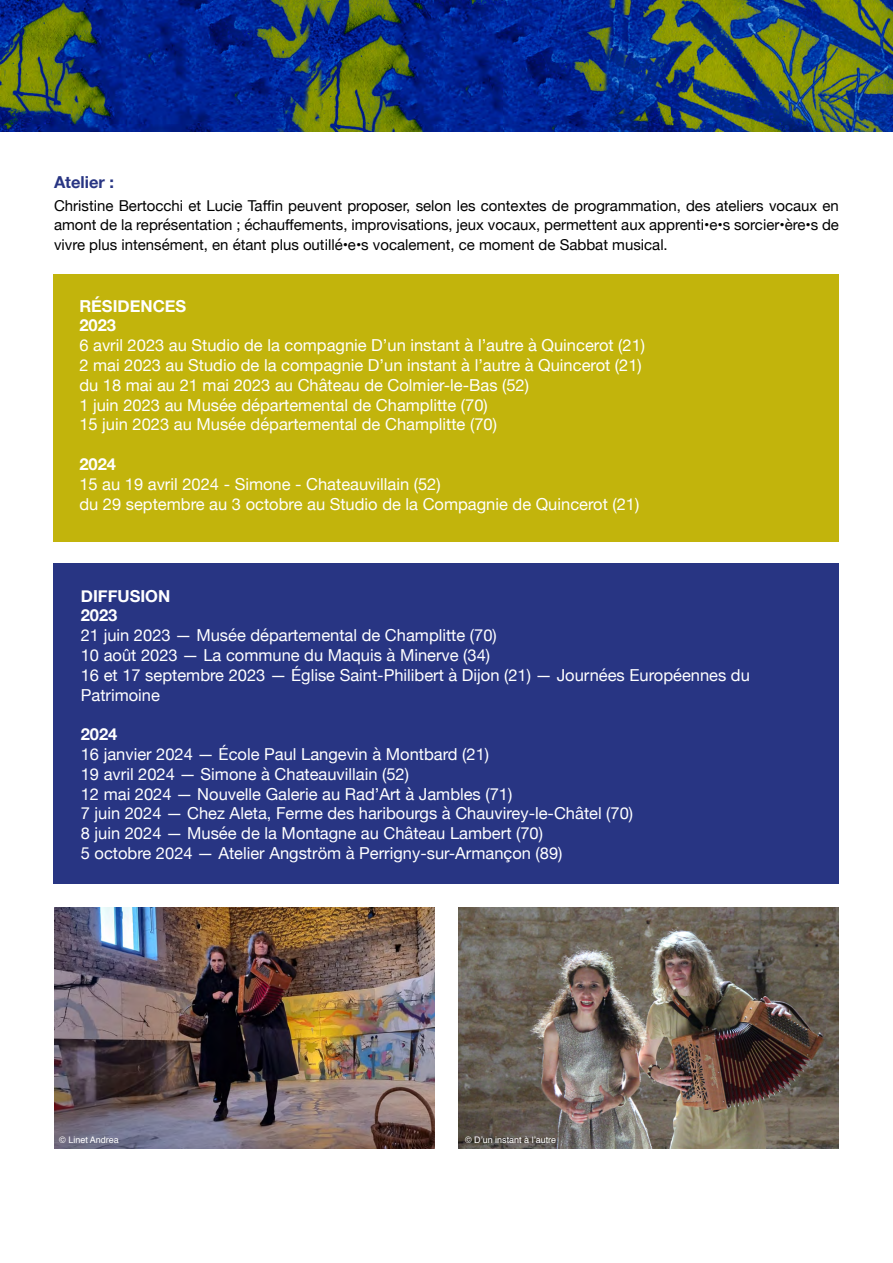
<style>
.page{position:relative;width:893px;height:1263px;background:#fff}
.page>*{position:absolute;margin:0;border:0;box-sizing:border-box;transform-origin:0 0}
.Paragrahe_1{font:16.5px/19.8px "Helvetica Neue";color:#fff}
.Paragrahe_1-2{font:700 16.5px "Helvetica Neue";color:#fff}
.t1{font:700 16.5px "Helvetica Neue";color:#283583}
.t2{font:15px/19.5px "Helvetica Neue";color:#000;text-align:justify}
.t3{font:9px "Helvetica";color:#fff}
</style>
<div class="page">
<div style="left:53px;top:274px;width:786px;height:268px;background:#c2b40c"></div>
<img style="left:0;top:0;width:893px;height:132px">
<div style="left:53px;top:563px;width:786px;height:321px;background:#283583"></div>
<img style="left:54px;top:907px;width:380px;height:241px">
<img style="left:459px;top:907px;width:380px;height:241px">
<p class="t1" style="left:54px;top:169px;width:62px">Atelier :</p>
<p class="t2" style="left:54px;top:197px;width:786px">Christine Bertocchi et Lucie Taffin peuvent proposer, selon les contextes de programmation, des ateliers vocaux en amont de la représentation ; échauffements, improvisations, jeux vocaux, permettent aux apprenti•e•s sorcier•ère•s de vivre plus intensément, en étant plus outillé•e•s vocalement, ce moment de Sabbat musical.</p>
<p class="Paragrahe_1-2" style="left:79px;top:293px;width:108px">RÉSIDENCES</p>
<p class="Paragrahe_1-2" style="left:79px;top:313px;width:38px">2023</p>
<p class="Paragrahe_1" style="left:79px;top:336px;width:567px">6 avril 2023 au Studio de la compagnie D’un instant à l’autre à Quincerot (21)</p>
<p class="Paragrahe_1" style="left:79px;top:356px;width:564px">2 mai 2023 au Studio de la compagnie D’un instant à l’autre à Quincerot (21)</p>
<p class="Paragrahe_1" style="left:79px;top:376px;width:451px">du 18 mai au 21 mai 2023 au Château de Colmier-le-Bas (52)</p>
<p class="Paragrahe_1" style="left:79px;top:396px;width:410px">1 juin 2023 au Musée départemental de Champlitte (70)</p>
<p class="Paragrahe_1" style="left:79px;top:416px;width:419px">15 juin 2023 au Musée départemental de Champlitte (70)</p>
<p class="Paragrahe_1-2" style="left:79px;top:451px;width:38px">2024</p>
<p class="Paragrahe_1" style="left:79px;top:475px;width:363px">15 au 19 avril 2024 - Simone - Chateauvillain (52)</p>
<p class="Paragrahe_1" style="left:79px;top:495px;width:561px">du 29 septembre au 3 octobre au Studio de la Compagnie de Quincerot (21)</p>
<p class="Paragrahe_1-2" style="left:81px;top:583px;width:91px">DIFFUSION</p>
<p class="Paragrahe_1-2" style="left:81px;top:602px;width:38px">2023</p>
<p class="Paragrahe_1" style="left:81px;top:626px;width:418px">21 juin 2023 — Musée départemental de Champlitte (70)</p>
<p class="Paragrahe_1" style="left:81px;top:646px;width:411px">10 août 2023 — La commune du Maquis à Minerve (34)</p>
<p class="Paragrahe_1" style="left:81px;top:666px;width:671px">16 et 17 septembre 2023 — Église Saint-Philibert à Dijon (21) — Journées Européennes du<br>Patrimoine</p>
<p class="Paragrahe_1-2" style="left:81px;top:721px;width:38px">2024</p>
<p class="Paragrahe_1" style="left:81px;top:745px;width:410px">16 janvier 2024 — École Paul Langevin à Montbard (21)</p>
<p class="Paragrahe_1" style="left:81px;top:765px;width:330px">19 avril 2024 — Simone à Chateauvillain (52)</p>
<p class="Paragrahe_1" style="left:81px;top:785px;width:433px">12 mai 2024 — Nouvelle Galerie au Rad’Art à Jambles (71)</p>
<p class="Paragrahe_1" style="left:81px;top:804px;width:554px">7 juin 2024 — Chez Aleta, Ferme des haribourgs à Chauvirey-le-Châtel (70)</p>
<p class="Paragrahe_1" style="left:81px;top:824px;width:464px">8 juin 2024 — Musée de la Montagne au Château Lambert (70)</p>
<p class="Paragrahe_1" style="left:81px;top:844px;width:483px">5 octobre 2024 — Atelier Angström à Perrigny-sur-Armançon (89)</p>
<p class="t3" style="left:59px;top:1132px;width:61px">© Linet Andrea</p>
<p class="t3" style="left:465px;top:1132px;width:93px">© D’un instant à l’autre</p>
</div>
